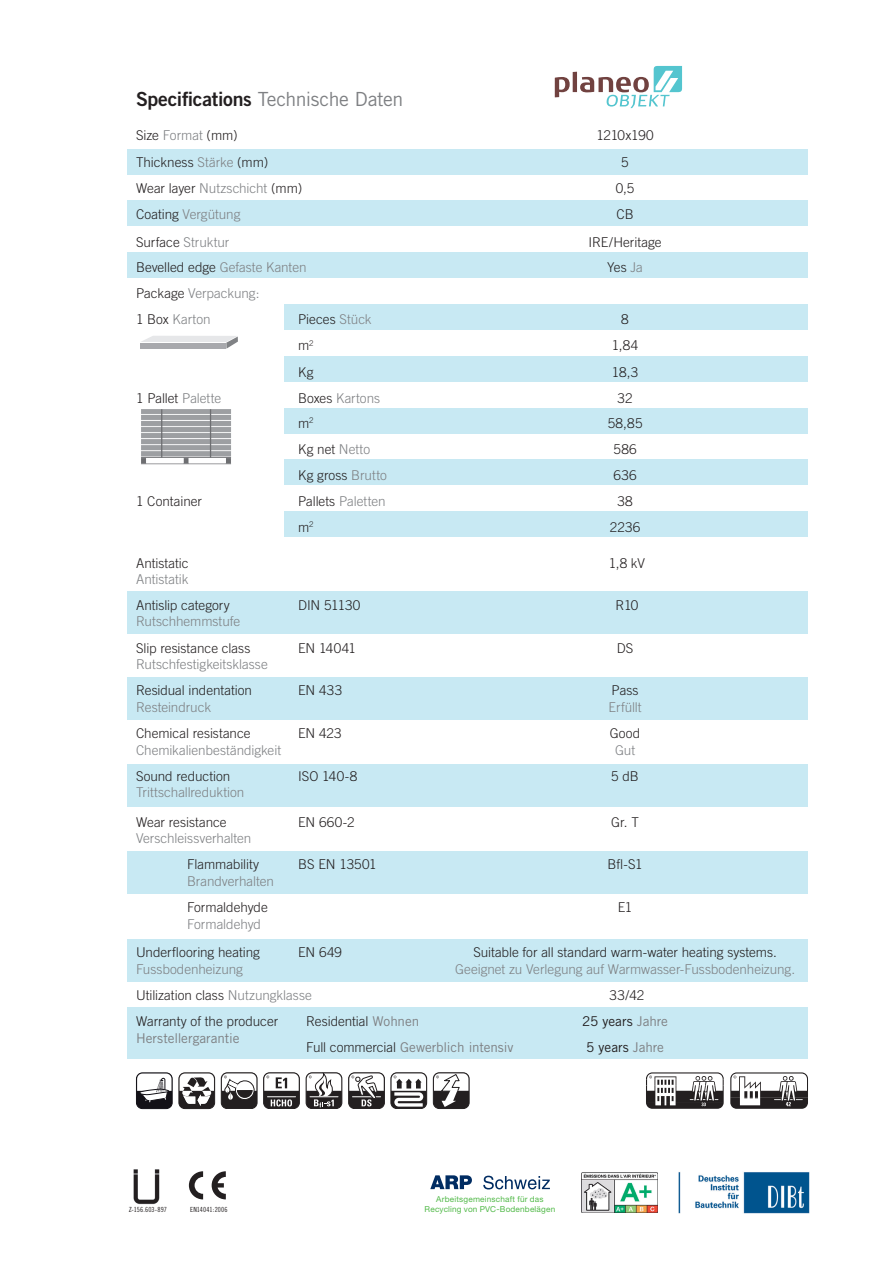
<style>
.page{position:relative;width:893px;height:1263px;background:#fff}
.page>*{position:absolute;margin:0;border:0;box-sizing:border-box;transform-origin:0 0}
.t1{font:19.5px "Trade Gothic";letter-spacing:-.025em;color:#7e8083}
.t2{font:300 13.5px "Trade Gothic";color:#231f20}
.t3{font:300 13.5px/26.2px "Trade Gothic";letter-spacing:-.005em;color:#7e8083}
.t4{font:13.5px "Trade Gothic";letter-spacing:-.005em;color:#7e8083}
.t5{font:13.5px "Trade Gothic";letter-spacing:-.005em;color:#231f20}
.t6{font:8.25px "Helvetica Neue";letter-spacing:.025em;color:#51b948}
.t7{font:7.05px "Trade Gothic Cond Eighteen";letter-spacing:.02em;color:#231f20}
.s1{font-family:"Trade Gothic Bold Two";color:#231f20}
.s2{color:#7e8083}
.s3{color:#231f20}
.s4{font-weight:400;color:#7e8083}
.s5{font-weight:300;color:#231f20}
</style>
<div class="page">
<svg style="left:140px;top:336px;width:98px;height:13px"></svg>
<div style="left:128px;top:201px;width:680px;height:25px;background:#c8e9f3"></div>
<div style="left:128px;top:252px;width:680px;height:26px;background:#c8e9f3"></div>
<div style="left:285px;top:304px;width:523px;height:26px;background:#c8e9f3"></div>
<div style="left:285px;top:356px;width:523px;height:25px;background:#c8e9f3"></div>
<div style="left:285px;top:408px;width:523px;height:25px;background:#c8e9f3"></div>
<div style="left:285px;top:459px;width:523px;height:26px;background:#c8e9f3"></div>
<div style="left:285px;top:511px;width:523px;height:26px;background:#c8e9f3"></div>
<div style="left:128px;top:591px;width:680px;height:43px;background:#c8e9f3"></div>
<div style="left:128px;top:677px;width:680px;height:43px;background:#c8e9f3"></div>
<div style="left:128px;top:764px;width:680px;height:43px;background:#c8e9f3"></div>
<div style="left:128px;top:852px;width:680px;height:42px;background:#c8e9f3"></div>
<div style="left:128px;top:939px;width:680px;height:42px;background:#c8e9f3"></div>
<div style="left:128px;top:1008px;width:680px;height:51px;background:#c8e9f3"></div>
<div style="left:128px;top:149px;width:680px;height:25px;background:#c8e9f3"></div>
<img style="left:141px;top:409px;width:90px;height:55px">
<svg style="left:646px;top:1072px;width:78px;height:37px"></svg>
<svg style="left:730px;top:1072px;width:78px;height:37px"></svg>
<svg style="left:264px;top:1073px;width:35px;height:35px"></svg>
<div style="left:263px;top:1072px;width:37px;height:37px;border:1px solid #231f20;border-radius:6px"></div>
<svg style="left:264px;top:1073px;width:35px;height:33px"></svg>
<div style="left:221px;top:1073px;width:36px;height:35px;background:#231f20;border-radius:6px"></div>
<div style="left:221px;top:1072px;width:36px;height:37px;border:1px solid #231f20;border-radius:6px"></div>
<svg style="left:222px;top:1073px;width:34px;height:28px"></svg>
<div style="left:179px;top:1073px;width:36px;height:35px;background:#231f20;border-radius:6px"></div>
<div style="left:178px;top:1072px;width:37px;height:37px;border:1px solid #231f20;border-radius:6px"></div>
<svg style="left:180px;top:1073px;width:34px;height:33px"></svg>
<div style="left:306px;top:1072px;width:36px;height:37px;border:1px solid #231f20;border-radius:6px"></div>
<svg style="left:307px;top:1073px;width:34px;height:34px"></svg>
<svg style="left:349px;top:1073px;width:35px;height:35px"></svg>
<div style="left:348px;top:1072px;width:37px;height:37px;border:1px solid #231f20;border-radius:6px"></div>
<svg style="left:349px;top:1073px;width:35px;height:33px"></svg>
<svg style="left:391px;top:1073px;width:36px;height:35px"></svg>
<div style="left:390px;top:1072px;width:37px;height:37px;border:1px solid #231f20;border-radius:6px"></div>
<svg style="left:392px;top:1073px;width:34px;height:33px"></svg>
<div style="left:433px;top:1072px;width:37px;height:37px;border:1px solid #231f20;border-radius:6px"></div>
<svg style="left:434px;top:1073px;width:34px;height:34px"></svg>
<div style="left:136px;top:1073px;width:36px;height:35px;background:#131117;border-radius:6px"></div>
<div style="left:136px;top:1072px;width:37px;height:37px;border:1px solid #131117;border-radius:6px"></div>
<svg style="left:137px;top:1073px;width:35px;height:29px"></svg>
<img style="left:679px;top:1172px;width:130px;height:41px">
<svg style="left:212px;top:1171px;width:14px;height:28px"></svg>
<svg style="left:189px;top:1171px;width:14px;height:28px"></svg>
<svg style="left:430px;top:1175px;width:42px;height:14px"></svg>
<svg style="left:483px;top:1176px;width:67px;height:13px"></svg>
<img style="left:133px;top:1169px;width:27px;height:36px">
<img style="left:582px;top:1172px;width:75px;height:40px">
<svg style="left:555px;top:77px;width:15px;height:20px"></svg>
<hr style="left:573px;top:72px;width:4px;height:20px;background:#714240">
<svg style="left:580px;top:66px;width:102px;height:42px"></svg>
<h1 class="t1" style="left:136px;top:87px;width:269px"><span class="s1">Specifications</span> Technische Daten</h1>
<p class="t2" style="left:136px;top:127px;width:103px">Size <span class="s2">Format</span> (mm)</p>
<p class="t2" style="left:596px;top:127px;width:59px">1210x190</p>
<p class="t2" style="left:136px;top:154px;width:134px">Thickness <span class="s2">Stärke</span> (mm)</p>
<p class="t2" style="left:621px;top:154px;width:9px">5</p>
<p class="t2" style="left:136px;top:180px;width:168px">Wear layer <span class="s2">Nutzschicht</span> (mm)</p>
<p class="t2" style="left:616px;top:180px;width:20px">0,5</p>
<p class="t3" style="left:136px;top:201px;width:106px"><span class="s3">Coating</span> Vergütung</p>
<p class="t2" style="left:616px;top:206px;width:19px">CB</p>
<p class="t3" style="left:136px;top:229px;width:95px"><span class="s3">Surface</span> Struktur</p>
<p class="t2" style="left:589px;top:234px;width:74px">IRE/Heritage</p>
<p class="t3" style="left:136px;top:253px;width:172px"><span class="s3">Bevelled edge</span> Gefaste Kanten</p>
<p class="t2" style="left:607px;top:259px;width:38px">Yes <span class="s2">Ja</span></p>
<p class="t3" style="left:136px;top:280px;width:125px"><span class="s3">Package</span> Verpackung:<br><span class="s3">1 Box</span> Karton</p>
<p class="t2" style="left:298px;top:311px;width:75px">Pieces <span class="s2">Stück</span></p>
<p class="t2" style="left:621px;top:311px;width:9px">8</p>
<p class="t2" style="left:298px;top:337px;width:17px">m<sup>2</sup></p>
<p class="t2" style="left:612px;top:337px;width:28px">1,84</p>
<p class="t2" style="left:298px;top:364px;width:17px">Kg</p>
<p class="t2" style="left:612px;top:364px;width:28px">18,3</p>
<p class="t2" style="left:136px;top:390px;width:87px">1 Pallet <span class="s2">Palette</span></p>
<p class="t3" style="left:298px;top:385px;width:84px"><span class="s3">Boxes</span> Kartons</p>
<p class="t2" style="left:618px;top:390px;width:17px">32</p>
<p class="t2" style="left:298px;top:415px;width:17px">m<sup>2</sup></p>
<p class="t2" style="left:608px;top:415px;width:36px">58,85</p>
<p class="t2" style="left:298px;top:441px;width:74px">Kg net <span class="s2">Netto</span></p>
<p class="t2" style="left:613px;top:441px;width:25px">586</p>
<p class="t2" style="left:298px;top:467px;width:90px">Kg gross <span class="s2">Brutto</span></p>
<p class="t2" style="left:613px;top:467px;width:25px">636</p>
<p class="t2" style="left:136px;top:493px;width:67px">1 Container</p>
<p class="t3" style="left:298px;top:488px;width:89px"><span class="s3">Pallets</span> Paletten</p>
<p class="t2" style="left:617px;top:493px;width:17px">38</p>
<p class="t2" style="left:298px;top:519px;width:17px">m<sup>2</sup></p>
<p class="t2" style="left:610px;top:519px;width:32px">2236</p>
<p class="t2" style="left:136px;top:555px;width:54px">Antistatic</p>
<p class="t2" style="left:609px;top:555px;width:38px">1,8 kV</p>
<p class="t3" style="left:136px;top:566px;width:54px">Antistatik</p>
<p class="t2" style="left:136px;top:597px;width:95px">Antislip category</p>
<p class="t2" style="left:298px;top:597px;width:64px">DIN 51130</p>
<p class="t2" style="left:615px;top:597px;width:24px">R10</p>
<p class="t3" style="left:136px;top:608px;width:106px">Rutschhemmstufe</p>
<p class="t2" style="left:136px;top:640px;width:116px">Slip resistance class</p>
<p class="t2" style="left:298px;top:640px;width:59px">EN 14041</p>
<p class="t2" style="left:617px;top:640px;width:18px">DS</p>
<p class="t3" style="left:136px;top:651px;width:133px">Rutschfestigkeitsklasse</p>
<p class="t2" style="left:136px;top:682px;width:118px">Residual indentation</p>
<p class="t2" style="left:298px;top:682px;width:46px">EN 433</p>
<p class="t2" style="left:611px;top:682px;width:29px">Pass</p>
<p class="t3" style="left:136px;top:694px;width:77px">Resteindruck</p>
<p class="t3" style="left:608px;top:694px;width:35px">Erfüllt</p>
<p class="t2" style="left:136px;top:725px;width:116px">Chemical resistance</p>
<p class="t2" style="left:298px;top:725px;width:45px">EN 423</p>
<p class="t2" style="left:610px;top:725px;width:32px">Good</p>
<p class="t3" style="left:136px;top:736px;width:147px">Chemikalienbeständigkeit</p>
<p class="t3" style="left:615px;top:736px;width:22px">Gut</p>
<p class="t2" style="left:136px;top:768px;width:96px">Sound reduction</p>
<p class="t2" style="left:298px;top:768px;width:61px">ISO 140-8</p>
<p class="t2" style="left:611px;top:768px;width:29px">5 dB</p>
<p class="t3" style="left:136px;top:779px;width:110px">Trittschallreduktion</p>
<p class="t2" style="left:136px;top:814px;width:92px">Wear resistance</p>
<p class="t2" style="left:298px;top:814px;width:58px">EN 660-2</p>
<p class="t2" style="left:611px;top:814px;width:29px">Gr. T</p>
<p class="t3" style="left:136px;top:825px;width:117px">Verschleissverhalten</p>
<p class="t2" style="left:187px;top:856px;width:74px">Flammability</p>
<p class="t2" style="left:298px;top:856px;width:80px">BS EN 13501</p>
<p class="t2" style="left:608px;top:856px;width:37px">Bfl-S1</p>
<p class="t3" style="left:187px;top:868px;width:88px">Brandverhalten</p>
<p class="t2" style="left:187px;top:899px;width:82px">Formaldehyde</p>
<p class="t2" style="left:618px;top:899px;width:16px">E1</p>
<p class="t3" style="left:187px;top:910px;width:76px">Formaldehyd</p>
<p class="t2" style="left:136px;top:944px;width:125px">Underflooring heating</p>
<p class="t2" style="left:298px;top:944px;width:45px">EN 649</p>
<p class="t2" style="left:473px;top:944px;width:305px">Suitable for all standard warm-water heating systems.</p>
<p class="t3" style="left:136px;top:955px;width:108px">Fussbodenheizung</p>
<p class="t3" style="left:455px;top:955px;width:341px">Geeignet zu Verlegung auf Warmwasser-Fussbodenheizung.</p>
<p class="t2" style="left:136px;top:987px;width:177px">Utilization class <span class="s2">Nutzungklasse</span></p>
<p class="t2" style="left:609px;top:987px;width:36px">33/42</p>
<p class="t2" style="left:136px;top:1013px;width:144px">Warranty of the producer</p>
<p class="t2" style="left:306px;top:1013px;width:115px">Residential <span class="s4">Wohnen</span></p>
<p class="t5" style="left:582px;top:1013px;width:87px">25 years <span class="s2">Jahre</span></p>
<p class="t4" style="left:136px;top:1029px;width:105px">Herstellergarantie</p>
<p class="t4" style="left:306px;top:1038px;width:209px"><span class="s5">Full commercial</span> Gewerblich intensiv</p>
<p class="t5" style="left:586px;top:1038px;width:79px">5 years <span class="s2">Jahre</span></p>
<p class="t6" style="left:436px;top:1194px;width:109px">Arbeitsgemeinschaft für das</p>
<p class="t7" style="left:129px;top:1205px;width:40px">Z-156.603-897</p>
<p class="t6" style="left:425px;top:1204px;width:132px">Recycling von PVC-Bodenbelägen</p>
<p class="t7" style="left:190px;top:1205px;width:39px">EN14041:2006</p>
</div>
